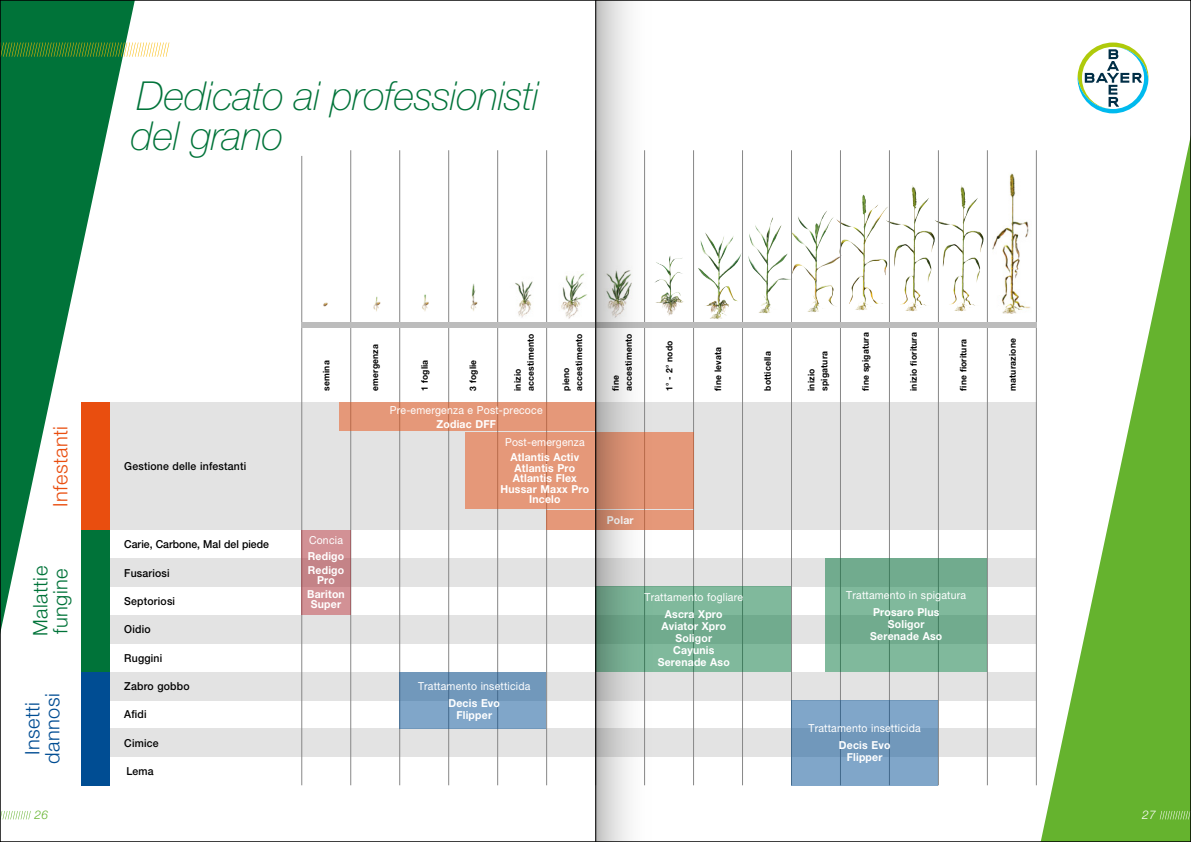
<style>
.page{position:relative;width:1191px;height:842px;background:#fff}
.page>*{position:absolute;margin:0;border:0;box-sizing:border-box;transform-origin:0 0}
.t1{font:italic 100 40px/40px "Helvetica Neue LT Std";letter-spacing:-.01em;color:#007339}
.t2{font:300 20px/20px "Helvetica Neue LT Std";letter-spacing:.02em;color:#007339}
.t3{font:300 20px/20px "Helvetica Neue LT Std";letter-spacing:.02em;color:#004d93;text-align:center}
.t4{font:300 20px "Helvetica Neue LT Std";letter-spacing:.02em;color:#e94e0f}
.t5{font:italic 300 12px "Helvetica Neue LT Std";color:#65b32e}
.t6{font:italic 300 12px "Helvetica Neue LT Std";color:#fff}
.t7{font:700 11px/12px "Helvetica Neue LT Std";letter-spacing:.02em;color:#fff;text-align:center;scale:.95 1}
.t8{font:11px "Helvetica Neue LT Std";letter-spacing:.02em;color:#fff;scale:.95 1}
.t9{font:500 11px "Helvetica Neue LT Std";letter-spacing:.02em;color:#000;scale:.95 1}
.t10{font:500 11px "Helvetica Neue LT Std";color:#000;scale:.95 1}
.t11{font:700 9px/13px "Helvetica Neue LT Std";letter-spacing:.02em;color:#000;scale:.95 1}
</style>
<div class="page">
<svg style="left:1041px;top:72px;width:148px;height:768px"></svg>
<svg style="left:1159px;top:811px;width:30px;height:8px"></svg>
<svg style="left:2px;top:811px;width:29px;height:8px"></svg>
<svg style="left:2px;top:2px;width:136px;height:699px"></svg>
<svg style="left:2px;top:43px;width:167px;height:14px;background:#649e5a"></svg>
<svg style="left:1077px;top:43px;width:71px;height:70px"></svg>
<div style="left:110px;top:403px;width:926px;height:127px;background:#e3e3e3"></div>
<div style="left:110px;top:558px;width:925px;height:29px;background:#e3e3e3"></div>
<div style="left:110px;top:615px;width:925px;height:28px;background:#e3e3e3"></div>
<div style="left:110px;top:672px;width:925px;height:28px;background:#e3e3e3"></div>
<div style="left:110px;top:729px;width:925px;height:28px;background:#e3e3e3"></div>
<img style="left:992px;top:173px;width:39px;height:140px">
<img style="left:886px;top:187px;width:32px;height:125px">
<img style="left:934px;top:187px;width:33px;height:125px">
<img style="left:836px;top:195px;width:33px;height:116px">
<img style="left:790px;top:217px;width:30px;height:95px">
<img style="left:748px;top:224px;width:24px;height:89px">
<img style="left:698px;top:240px;width:25px;height:79px">
<img style="left:655px;top:262px;width:22px;height:54px">
<img style="left:547px;top:180px;width:40px;height:140px">
<img style="left:470px;top:283px;width:8px;height:28px">
<img style="left:422px;top:294px;width:7px;height:17px">
<img style="left:373px;top:296px;width:8px;height:15px">
<img style="left:323px;top:302px;width:5px;height:5px">
<hr style="left:497px;top:150px;width:1px;height:635px;background:#878787">
<hr style="left:448px;top:150px;width:1px;height:635px;background:#878787">
<hr style="left:399px;top:150px;width:1px;height:635px;background:#878787">
<hr style="left:350px;top:150px;width:1px;height:635px;background:#878787">
<hr style="left:546px;top:150px;width:1px;height:635px;background:#878787">
<hr style="left:693px;top:150px;width:1px;height:635px;background:#878787">
<hr style="left:742px;top:150px;width:1px;height:635px;background:#878787">
<hr style="left:791px;top:150px;width:1px;height:635px;background:#878787">
<hr style="left:840px;top:150px;width:1px;height:635px;background:#878787">
<hr style="left:889px;top:150px;width:1px;height:635px;background:#878787">
<hr style="left:938px;top:150px;width:1px;height:635px;background:#878787">
<hr style="left:987px;top:150px;width:1px;height:635px;background:#878787">
<hr style="left:301px;top:156px;width:1px;height:629px;background:#878787">
<hr style="left:1036px;top:150px;width:1px;height:635px;background:#878787">
<div style="left:301px;top:322px;width:735px;height:5px;background:#bcbcbc"></div>
<div style="left:301px;top:530px;width:50px;height:85px;background:linear-gradient(to right,#cd8c90,#cd8c90)"></div>
<div style="left:595px;top:587px;width:196px;height:85px;background:linear-gradient(to bottom,#7ab396,#7ab396)"></div>
<div style="left:399px;top:672px;width:147px;height:57px;background:linear-gradient(to right,#789ec1,#779dc0)"></div>
<div style="left:825px;top:558px;width:162px;height:114px;background:linear-gradient(to right,#77b194,#78b295)"></div>
<div style="left:791px;top:700px;width:147px;height:85px;background:linear-gradient(to right,#7ba1c4,#799fc2)"></div>
<div style="left:465px;top:432px;width:229px;height:77px;background:#e59879"></div>
<div style="left:339px;top:403px;width:256px;height:28px;background:#e59879"></div>
<div style="left:82px;top:403px;width:28px;height:127px;background:#e94e0f"></div>
<div style="left:82px;top:530px;width:28px;height:142px;background:#007339"></div>
<div style="left:82px;top:672px;width:28px;height:113px;background:#004d93"></div>
<div style="left:546px;top:510px;width:148px;height:20px;background:#e59879"></div>
<svg style="left:596px;top:2px;width:56px;height:838px"></svg>
<hr style="left:595px;top:0;width:1px;height:842px;background:#000">
<h1 class="t1" style="left:131px;top:76px;width:410px">Dedicato ai professionisti del grano</h1>
<h2 class="t4" style="left:48px;top:507px;width:82px;rotate:-90deg">Infestanti</h2>
<h2 class="t2" style="left:30px;top:636px;width:71px;rotate:-90deg">Malattie fungine</h2>
<h2 class="t3" style="left:22px;top:764px;width:72px;rotate:-90deg">Insetti dannosi</h2>
<p class="t9" style="left:124px;top:460px;width:130px">Gestione delle infestanti</p>
<p class="t10" style="left:124px;top:538px;width:154px">Carie, Carbone, Mal del piede</p>
<p class="t9" style="left:124px;top:566px;width:49px">Fusariosi</p>
<p class="t9" style="left:124px;top:594px;width:55px">Septoriosi</p>
<p class="t9" style="left:124px;top:623px;width:29px">Oidio</p>
<p class="t9" style="left:124px;top:651px;width:42px">Ruggini</p>
<p class="t9" style="left:124px;top:679px;width:70px">Zabro gobbo</p>
<p class="t9" style="left:124px;top:708px;width:25px">Afidi</p>
<p class="t9" style="left:124px;top:736px;width:38px">Cimice</p>
<p class="t9" style="left:126px;top:764px;width:30px">Lema</p>
<p class="t11" style="left:319px;top:391px;width:33px;rotate:-90deg">semina</p>
<p class="t8" style="left:309px;top:534px;width:37px">Concia</p>
<p class="t7" style="left:308px;top:549px;width:40px;line-height:14px;text-align:left">Redigo<br>Redigo</p>
<p class="t7" style="left:307px;top:573px;width:41px;line-height:14px">Pro<br>Bariton</p>
<p class="t7" style="left:311px;top:598px;width:33px">Super</p>
<p class="t11" style="left:368px;top:391px;width:51px;rotate:-90deg">emergenza</p>
<p class="t11" style="left:418px;top:391px;width:34px;rotate:-90deg">1 foglia</p>
<p class="t11" style="left:466px;top:391px;width:34px;rotate:-90deg">3 foglie</p>
<p class="t11" style="left:511px;top:391px;width:62px;rotate:-90deg">inizio accestimento</p>
<p class="t11" style="left:559px;top:391px;width:62px;rotate:-90deg">pieno accestimento</p>
<p class="t11" style="left:609px;top:391px;width:62px;rotate:-90deg">fine accestimento</p>
<p class="t11" style="left:662px;top:391px;width:54px;rotate:-90deg">1° - 2° nodo</p>
<p class="t11" style="left:711px;top:391px;width:48px;rotate:-90deg">fine levata</p>
<p class="t11" style="left:761px;top:391px;width:43px;rotate:-90deg">botticella</p>
<p class="t11" style="left:804px;top:391px;width:43px;rotate:-90deg">inizio spigatura</p>
<p class="t8" style="left:390px;top:403px;width:162px">Pre-emergenza e Post-precoce</p>
<p class="t7" style="left:436px;top:417px;width:64px">Zodiac DFF</p>
<p class="t8" style="left:505px;top:435px;width:85px">Post-emergenza</p>
<p class="t7" style="left:500px;top:452px;width:95px;line-height:10.5px">Atlantis Activ<br>Atlantis Pro<br>Atlantis Flex<br>Hussar Maxx Pro<br>Incelo</p>
<p class="t7" style="left:606px;top:514px;width:30px">Polar</p>
<p class="t11" style="left:858px;top:391px;width:63px;rotate:-90deg">fine spigatura</p>
<p class="t11" style="left:907px;top:391px;width:63px;rotate:-90deg">inizio fioritura</p>
<p class="t11" style="left:956px;top:391px;width:56px;rotate:-90deg">fine fioritura</p>
<p class="t11" style="left:1006px;top:391px;width:57px;rotate:-90deg">maturazione</p>
<p class="t8" style="left:418px;top:679px;width:120px">Trattamento insetticida</p>
<p class="t7" style="left:448px;top:696px;width:56px">Decis Evo<br>Flipper</p>
<p class="t8" style="left:644px;top:590px;width:105px">Trattamento fogliare</p>
<p class="t7" style="left:657px;top:608px;width:77px">Ascra Xpro<br>Aviator Xpro<br>Soligor<br>Cayunis<br>Serenade Aso</p>
<p class="t8" style="left:846px;top:588px;width:128px">Trattamento in spigatura</p>
<p class="t7" style="left:870px;top:605px;width:77px">Prosaro Plus<br>Soligor<br>Serenade Aso</p>
<p class="t8" style="left:808px;top:722px;width:120px">Trattamento insetticida</p>
<p class="t7" style="left:839px;top:739px;width:56px">Decis Evo<br>Flipper</p>
<p class="t5" style="left:35px;top:808px;width:15px">26</p>
<p class="t6" style="left:1142px;top:808px;width:15px">27</p>
</div>
